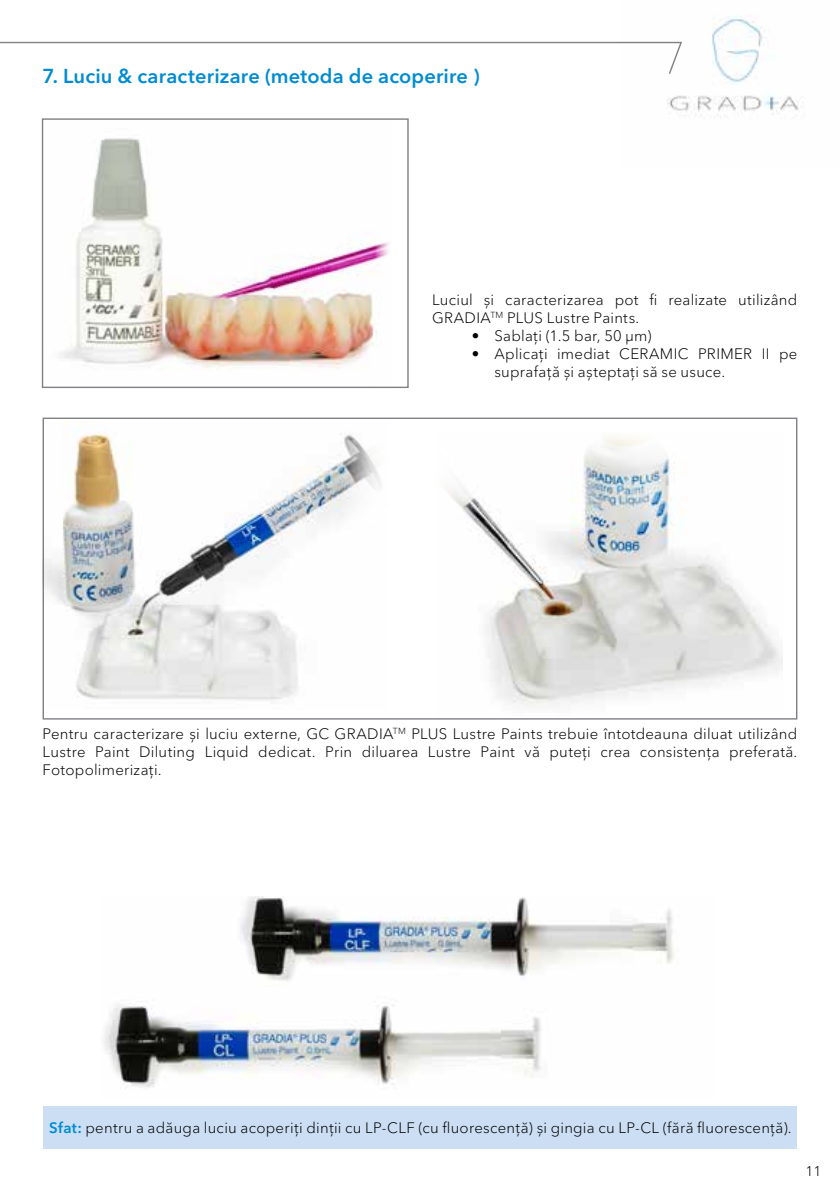
<style>
.page{position:relative;width:840px;height:1191px;background:#fff}
.page>*{position:absolute;margin:0;border:0;box-sizing:border-box;transform-origin:0 0}
.t1{font:600 20px "Avenir Next Cyr";letter-spacing:.01em;color:#008cd0}
.t2{font:300 15px/18px "Avenir Next Cyr";letter-spacing:.02em;color:#000}
.t3{font:300 14px "Avenir Next Cyr";color:#000}
.s1{font-weight:600;color:#008cd0}
</style>
<div class="page">
<svg style="left:0;top:41px;width:620px;height:3px;background:#c2c3c5"></svg>
<img style="left:620px;top:15px;width:183px;height:104px">
<img style="left:59px;top:138px;width:330px;height:231px">
<div style="left:42px;top:118px;width:366px;height:270px;border:1px solid #808285"></div>
<img style="left:43px;top:422px;width:338px;height:287px">
<img style="left:447px;top:437px;width:335px;height:270px">
<div style="left:43px;top:1106px;width:754px;height:42px;background:#cbdef3"></div>
<img style="left:240px;top:896px;width:434px;height:85px">
<img style="left:103px;top:1004px;width:438px;height:84px">
<h1 class="t1" style="left:43px;top:64px;width:438px">7. Luciu &amp; caracterizare (metoda de acoperire )</h1>
<p class="t2" style="left:432px;top:291px;width:367px">Luciul și caracterizarea pot fi realizate utilizând<br>GRADIA<sup>TM</sup> PLUS Lustre Paints.</p>
<p class="t2" style="left:471px;top:327px;width:181px">• Sablați (1.5 bar, 50 µm)</p>
<p class="t2" style="left:494px;top:345px;width:304px;text-indent:-23px">• Aplicați imediat CERAMIC PRIMER II pe suprafață și așteptați să se usuce.</p>
<p class="t2" style="left:43px;top:725px;width:756px;text-align:justify">Pentru caracterizare și luciu externe, GC GRADIA<sup>TM</sup> PLUS Lustre Paints trebuie întotdeauna diluat utilizând Lustre Paint Diluting Liquid dedicat. Prin diluarea Lustre Paint vă puteți crea consistența preferată.<br>Fotopolimerizați.</p>
<p class="t2" style="left:49px;top:1118px;width:743px"><span class="s1">Sfat:</span> pentru a adăuga luciu acoperiți dinții cu LP-CLF (cu fluorescență) și gingia cu LP-CL (fără fluorescență).</p>
<p class="t3" style="left:805px;top:1163px;width:18px">11</p>
</div>
